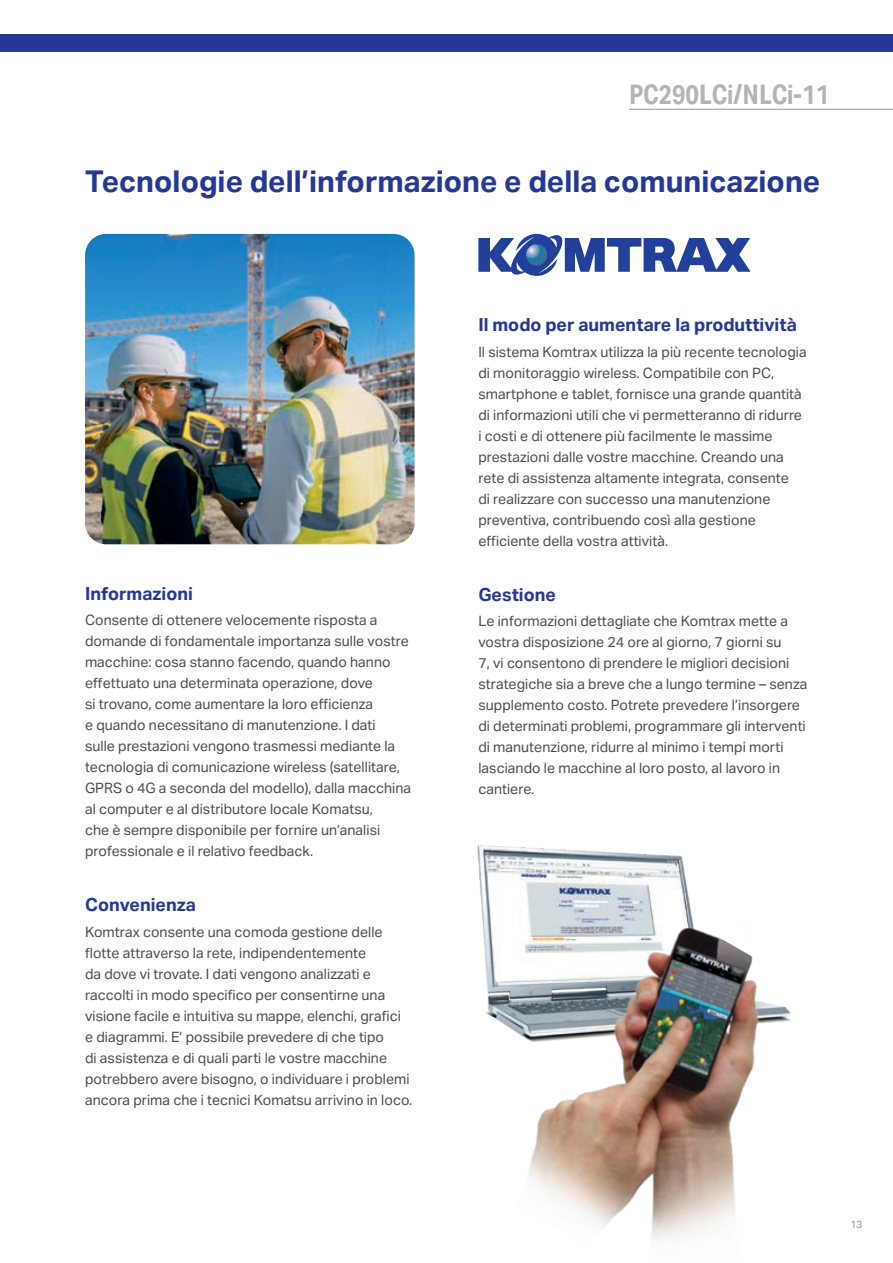
<style>
.page{position:relative;width:893px;height:1263px;background:#fff}
.page>*{position:absolute;margin:0;border:0;box-sizing:border-box;transform-origin:0 0}
.t1{font:700 30px "Aktiv Grotesk";color:#263895}
.t2{font:700 27px "Aktiv Grotesk Cd";color:#b2b3b7}
.t3{font:700 18px "Aktiv Grotesk";color:#263895}
.t4{font:14.25px/21px "Aktiv Grotesk";color:#4b4c4d}
.t5{font:10.5px "Aktiv Grotesk";color:#939598}
</style>
<div class="page">
<img style="left:477px;top:845px;width:213px;height:169px">
<img style="left:487px;top:900px;width:305px;height:341px">
<svg style="left:478px;top:234px;width:273px;height:42px"></svg>
<img style="left:85px;top:234px;width:330px;height:310px">
<hr style="left:629px;top:109px;width:264px;height:1px;background:#b2b3b7">
<div style="left:0;top:34px;width:893px;height:17px;background:#263895"></div>
<h2 class="t2" style="left:629px;top:79px;width:202px">PC290LCi/NLCi-11</h2>
<h1 class="t1" style="left:85px;top:164px;width:737px">Tecnologie dell’informazione e della comunicazione</h1>
<p class="t3" style="left:85px;top:583px;width:109px">Informazioni</p>
<p class="t4" style="left:85px;top:609px;width:328px">Consente di ottenere velocemente risposta a domande di fondamentale importanza sulle vostre macchine: cosa stanno facendo, quando hanno effettuato una determinata operazione, dove<br>si trovano, come aumentare la loro efficienza<br>e quando necessitano di manutenzione. I dati<br>sulle prestazioni vengono trasmessi mediante la tecnologia di comunicazione wireless (satellitare, GPRS o 4G a seconda del modello), dalla macchina al computer e al distributore locale Komatsu,<br>che è sempre disponibile per fornire un’analisi professionale e il relativo feedback.</p>
<p class="t3" style="left:85px;top:895px;width:113px">Convenienza</p>
<p class="t4" style="left:85px;top:921px;width:329px">Komtrax consente una comoda gestione delle flotte attraverso la rete, indipendentemente<br>da dove vi trovate. I dati vengono analizzati e raccolti in modo specifico per consentirne una visione facile e intuitiva su mappe, elenchi, grafici e diagrammi. E’ possibile prevedere di che tipo<br>di assistenza e di quali parti le vostre macchine potrebbero avere bisogno, o individuare i problemi ancora prima che i tecnici Komatsu arrivino in loco.</p>
<p class="t3" style="left:478px;top:314px;width:320px">Il modo per aumentare la produttività</p>
<p class="t4" style="left:478px;top:341px;width:330px">Il sistema Komtrax utilizza la più recente tecnologia di monitoraggio wireless. Compatibile con PC, smartphone e tablet, fornisce una grande quantità di informazioni utili che vi permetteranno di ridurre i costi e di ottenere più facilmente le massime prestazioni dalle vostre macchine. Creando una rete di assistenza altamente integrata, consente<br>di realizzare con successo una manutenzione preventiva, contribuendo così alla gestione efficiente della vostra attività.</p>
<p class="t3" style="left:478px;top:584px;width:79px">Gestione</p>
<p class="t4" style="left:478px;top:611px;width:330px">Le informazioni dettagliate che Komtrax mette a vostra disposizione 24 ore al giorno, 7 giorni su<br>7, vi consentono di prendere le migliori decisioni strategiche sia a breve che a lungo termine – senza supplemento costo. Potrete prevedere l’insorgere di determinati problemi, programmare gli interventi di manutenzione, ridurre al minimo i tempi morti lasciando le macchine al loro posto, al lavoro in cantiere.</p>
<p class="t5" style="left:850px;top:1218px;width:14px">13</p>
</div>
